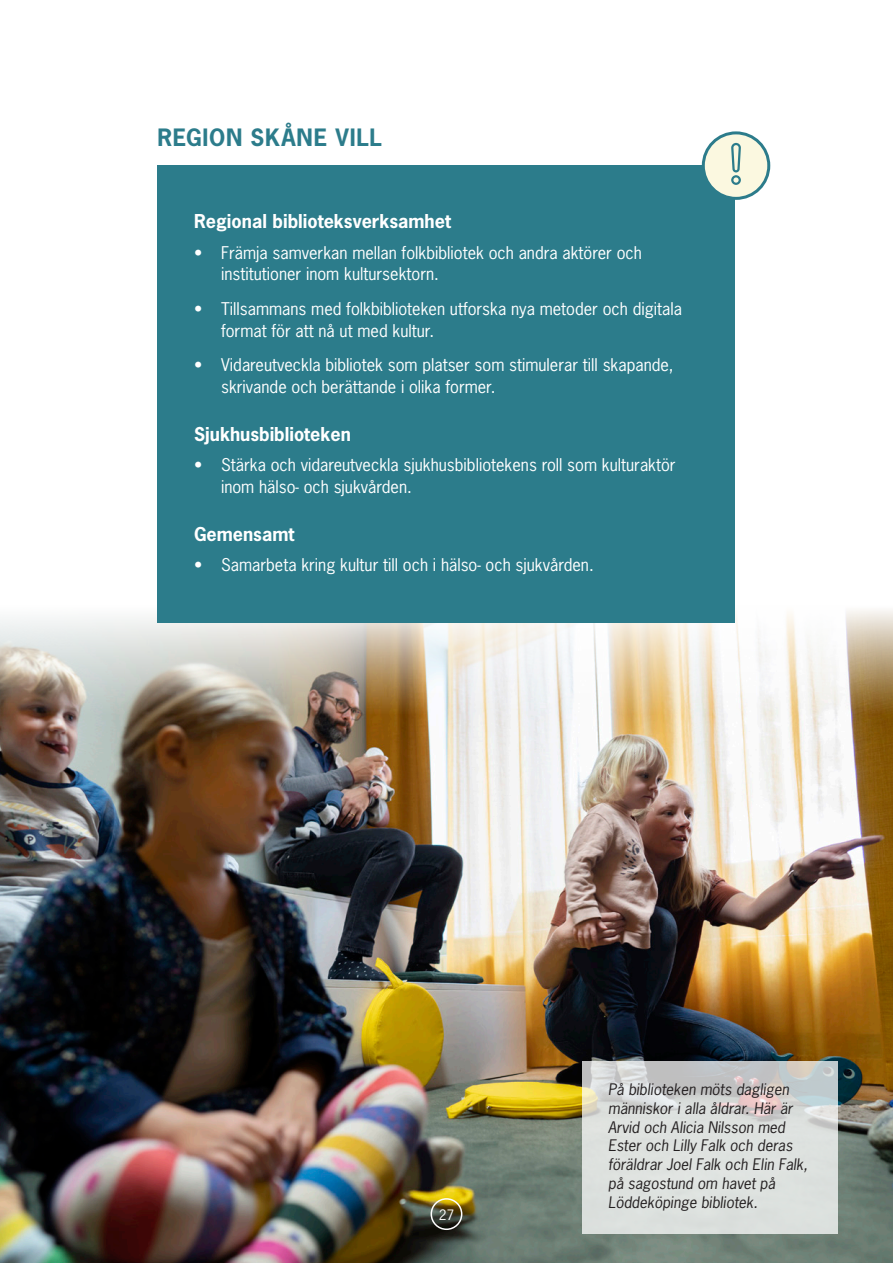
<style>
.page{position:relative;width:893px;height:1263px;background:#fff}
.page>*{position:absolute;margin:0;border:0;box-sizing:border-box;transform-origin:0 0}
.t1{font:700 22.5px "News Gothic LT";letter-spacing:.035em;color:#2c7c8b}
.t2{font:700 18px "News Gothic LT";color:#fff}
.t3{font:16.5px/21.8px "News Gothic LT";color:#fff}
.BILDTEXT_SVART{font:italic 15px/18.8px "News Gothic LT";color:#231f20}
.t4{font:13.5px "News Gothic LT";color:#fff}
</style>
<div class="page">
<img style="left:0;top:610px;width:893px;height:653px">
<div style="left:157px;top:166px;width:578px;height:457px;background:#2c7c8b"></div>
<div style="left:703px;top:133px;width:66px;height:65px;background:#fbf8e0;border-radius:50%"></div>
<div style="left:702px;top:131px;width:68px;height:69px;border:3px solid #2c7c8b;border-radius:50%"></div>
<svg style="left:731px;top:143px;width:10px;height:42px"></svg>
<svg style="left:583px;top:1061px;width:255px;height:173px;background:#d8dbd9"></svg>
<div style="left:431px;top:1198px;width:31px;height:32px;border:2px solid #fff;border-radius:50%"></div>
<h3 class="t1" style="left:157px;top:122px;width:226px">REGION SKÅNE VILL</h3>
<h4 class="t2" style="left:194px;top:210px;width:258px">Regional biblioteksverksamhet</h4>
<p class="t3" style="left:221px;top:241px;width:422px;text-indent:-27px">• Främja samverkan mellan folkbibliotek och andra aktörer och institutioner inom kultursektorn.</p>
<p class="t3" style="left:221px;top:298px;width:462px;text-indent:-27px">• Tillsammans med folkbiblioteken utforska nya metoder och digitala format för att nå ut med kultur.</p>
<p class="t3" style="left:221px;top:354px;width:454px;text-indent:-27px">• Vidareutveckla bibliotek som platser som stimulerar till skapande, skrivande och berättande i olika former.</p>
<h4 class="t2" style="left:194px;top:422px;width:158px">Sjukhusbiblioteken</h4>
<p class="t3" style="left:221px;top:454px;width:456px;text-indent:-27px">• Stärka och vidareutveckla sjukhusbibliotekens roll som kulturaktör inom hälso- och sjukvården.</p>
<h4 class="t2" style="left:194px;top:522px;width:102px">Gemensamt</h4>
<p class="t3" style="left:194px;top:554px;width:401px">• Samarbeta kring kultur till och i hälso- och sjukvården.</p>
<p class="t4" style="left:439px;top:1206px;width:17px">27</p>
<p class="BILDTEXT_SVART" style="left:608px;top:1080px;width:201px">På biblioteken möts dagligen människor i alla åldrar. Här är<br>Arvid och Alicia Nilsson med<br>Ester och Lilly Falk och deras föräldrar Joel Falk och Elin Falk, på sagostund om havet på<br>Löddeköpinge bibliotek.</p>
</div>
